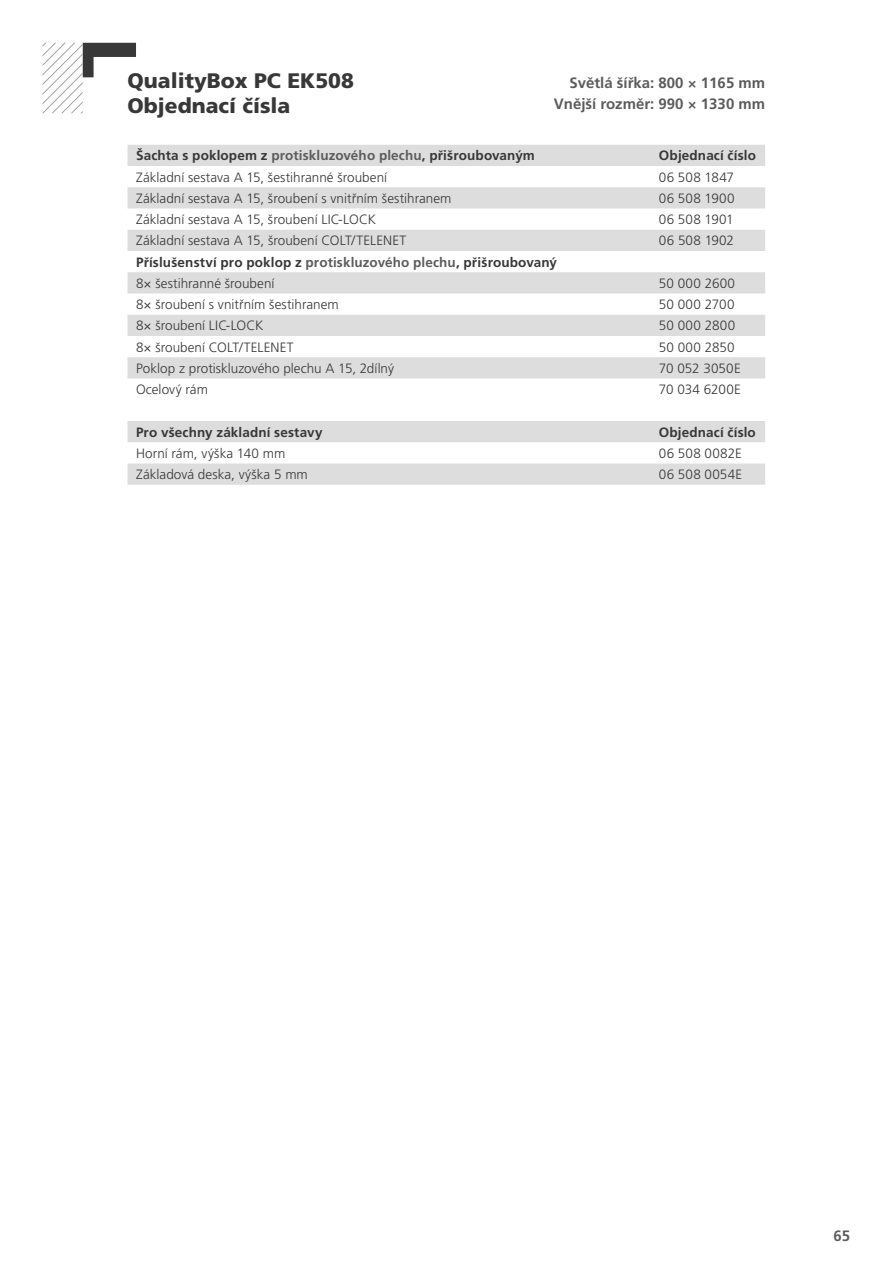
<style>
.page{position:relative;width:893px;height:1263px;background:#fff}
.page>*{position:absolute;margin:0;border:0;box-sizing:border-box;transform-origin:0 0}
.t1{font:900 21px/25.2px "Frutiger LT Pro";color:#383838}
.t2{font:700 15px/21px "Frutiger LT Pro";color:#5c5c5c;text-align:right}
.t3{font:300 13.5px "Frutiger LT Pro";color:#383838}
.t4{font:700 13.5px/21.3px "Frutiger LT Pro";letter-spacing:.01em;color:#383838}
.t5{font:300 13.5px "Frutiger LT Pro";letter-spacing:.02em;color:#383838}
.t6{font:300 13.5px "Frutiger LT Pro";letter-spacing:.025em;color:#383838}
.s1{color:#5c5c5c}
.s2{font-weight:300}
</style>
<div class="page">
<svg style="left:128px;top:145px;width:637px;height:234px;fill:#ddd"></svg>
<svg style="left:128px;top:421px;width:637px;height:64px"></svg>
<svg style="left:43px;top:43px;width:93px;height:70px"></svg>
<h1 class="t1" style="left:128px;top:68px;width:228px">QualityBox PC EK508<br>Objednací čísla</h1>
<p class="t2" style="left:554px;top:73px;width:213px">Světlá šířka: 800 × 1165 mm<br>Vnější rozměr: 990 × 1330 mm</p>
<p class="t4" style="left:136px;top:146px;width:400px">Šachta s poklopem z <span class="s1">protiskluzového plechu</span>, přišroubovaným</p>
<p class="t4" style="left:659px;top:146px;width:99px">Objednací číslo</p>
<p class="t3" style="left:136px;top:171px;width:253px">Základní sestava A 15, šestihranné šroubení</p>
<p class="t3" style="left:659px;top:171px;width:77px">06 508 1847</p>
<p class="t3" style="left:136px;top:192px;width:317px">Základní sestava A 15, šroubení s vnitřním šestihranem</p>
<p class="t5" style="left:659px;top:192px;width:77px">06 508 1900</p>
<p class="t3" style="left:136px;top:214px;width:241px">Základní sestava A 15, šroubení LIC-LOCK</p>
<p class="t3" style="left:659px;top:214px;width:76px">06 508 1901</p>
<p class="t3" style="left:136px;top:235px;width:272px">Základní sestava A 15, šroubení COLT/TELENET</p>
<p class="t3" style="left:659px;top:235px;width:77px">06 508 1902</p>
<p class="t4" style="left:136px;top:252px;width:422px">Příslušenství pro poklop z <span class="s1">protiskluzového plechu</span>, přišroubovaný<br><span class="s2">8× šestihranné šroubení</span></p>
<p class="t5" style="left:659px;top:277px;width:78px">50 000 2600</p>
<p class="t3" style="left:136px;top:299px;width:204px">8× šroubení s vnitřním šestihranem</p>
<p class="t3" style="left:659px;top:299px;width:77px">50 000 2700</p>
<p class="t3" style="left:136px;top:320px;width:129px">8× šroubení LIC-LOCK</p>
<p class="t6" style="left:659px;top:320px;width:78px">50 000 2800</p>
<p class="t3" style="left:136px;top:341px;width:159px">8× šroubení COLT/TELENET</p>
<p class="t3" style="left:659px;top:341px;width:77px">50 000 2850</p>
<p class="t3" style="left:136px;top:362px;width:259px">Poklop z protiskluzového plechu A 15, 2dílný</p>
<p class="t3" style="left:659px;top:362px;width:83px">70 052 3050E</p>
<p class="t3" style="left:136px;top:384px;width:73px">Ocelový rám</p>
<p class="t3" style="left:659px;top:384px;width:84px">70 034 6200E</p>
<p class="t4" style="left:136px;top:422px;width:188px">Pro všechny základní sestavy</p>
<p class="t4" style="left:659px;top:422px;width:99px">Objednací číslo</p>
<p class="t3" style="left:136px;top:447px;width:151px">Horní rám, výška 140 mm</p>
<p class="t5" style="left:659px;top:447px;width:84px">06 508 0082E</p>
<p class="t3" style="left:136px;top:469px;width:173px">Základová deska, výška 5 mm</p>
<p class="t5" style="left:659px;top:469px;width:85px">06 508 0054E</p>
<p class="t2" style="left:833px;top:1226px;width:18px">65</p>
</div>
